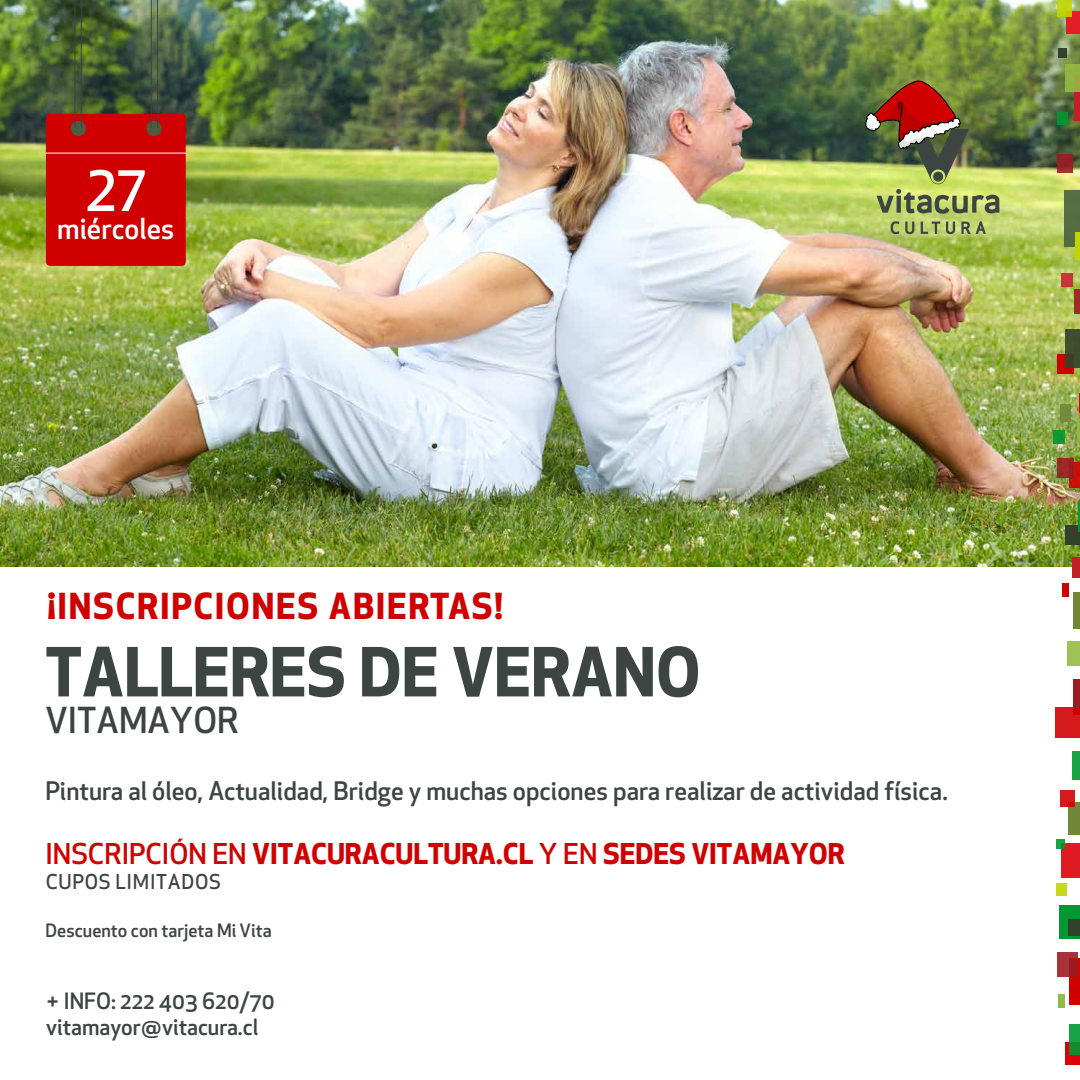
<style>
.page{position:relative;width:1080px;height:1080px;background:#fff}
.page>*{position:absolute;margin:0;border:0;box-sizing:border-box;transform-origin:0 0}
.t1{font:700 66px "Apex New";color:#3d4543}
.t2{font:500 54.3px "Apex New";color:#fff}
.t3{font:700 35px "Apex New";letter-spacing:.05em;color:#d00000}
.t4{font:500 35px "Apex New";color:#3d4543}
.t5{font:500 28.3px "Apex New";color:#fff}
.t6{font:700 28px "Apex New";color:#d00000}
.t7{font:500 25px "Apex New";color:#3d4543}
.t8{font:500 22px/26.4px "Apex New";color:#3d4543}
.t9{font:500 20px "Apex Sans";color:#3d4543}
.t10{font:500 18px "Apex New";color:#3d4543}
.s1{font-weight:500}
</style>
<div class="page">
<img style="left:0;top:0;width:1080px;height:566px">
<svg style="left:891px;top:221px;width:8px;height:13px"></svg>
<svg style="left:905px;top:222px;width:9px;height:12px"></svg>
<svg style="left:921px;top:222px;width:19px;height:12px"></svg>
<svg style="left:946px;top:222px;width:9px;height:12px"></svg>
<svg style="left:961px;top:221px;width:25px;height:13px"></svg>
<svg style="left:865px;top:80px;width:134px;height:134px;background:#8a7e48"></svg>
<div style="left:1058px;top:49px;width:8px;height:9px;background:#32422a"></div>
<div style="left:1073px;top:557px;width:7px;height:21px;background:#c12026"></div>
<div style="left:1069px;top:802px;width:11px;height:33px;background:#718839"></div>
<div style="left:1074px;top:74px;width:6px;height:46px;background:#c12026"></div>
<div style="left:1075px;top:289px;width:5px;height:25px;background:#9c2d27"></div>
<div style="left:1067px;top:11px;width:13px;height:23px;background:#e21f26"></div>
<svg style="left:1058px;top:0;width:14px;height:17px"></svg>
<div style="left:1065px;top:191px;width:15px;height:56px;background:#556e44"></div>
<hr style="left:1076px;top:232px;width:4px;height:27px;background:#c2d500">
<div style="left:1061px;top:273px;width:12px;height:14px;background:#c7343b"></div>
<svg style="left:1057px;top:154px;width:16px;height:19px"></svg>
<div style="left:1057px;top:112px;width:11px;height:13px;background:#059133"></div>
<div style="left:1057px;top:355px;width:17px;height:19px;background:#d00000"></div>
<div style="left:1074px;top:679px;width:6px;height:36px;background:#9b1c23"></div>
<svg style="left:1065px;top:329px;width:15px;height:38px"></svg>
<div style="left:1053px;top:430px;width:12px;height:14px;background:#0d9934"></div>
<div style="left:1056px;top:708px;width:24px;height:30px;background:#d41a1a"></div>
<div style="left:1069px;top:463px;width:11px;height:25px;background:#c81007"></div>
<div style="left:1065px;top:64px;width:15px;height:28px;background:#90b341"></div>
<div style="left:1057px;top:458px;width:17px;height:20px;background:linear-gradient(to bottom,#9a2725,#9a2425)"></div>
<svg style="left:1079px;top:393px;width:1px;height:20px"></svg>
<div style="left:1060px;top:404px;width:11px;height:18px;background:#718839"></div>
<div style="left:1069px;top:958px;width:11px;height:47px;background:#d00000"></div>
<div style="left:1060px;top:905px;width:20px;height:34px;background:#009833"></div>
<div style="left:1066px;top:1043px;width:14px;height:22px;background:#db010b"></div>
<div style="left:1061px;top:843px;width:19px;height:35px;background:#de1a23"></div>
<div style="left:1073px;top:751px;width:7px;height:28px;background:#1aa247"></div>
<div style="left:1056px;top:883px;width:11px;height:12px;background:#c8d91a"></div>
<div style="left:1063px;top:583px;width:6px;height:14px;background:#d00000"></div>
<div style="left:1066px;top:525px;width:14px;height:20px;background:#32422a"></div>
<div style="left:1067px;top:641px;width:13px;height:25px;background:#9fc156"></div>
<hr style="left:1078px;top:501px;width:2px;height:30px;background:#009833">
<div style="left:1074px;top:592px;width:6px;height:37px;background:#718839"></div>
<div style="left:1069px;top:919px;width:11px;height:17px;background:#32422a"></div>
<hr style="left:1077px;top:413px;width:3px;height:28px;background:#95ba43">
<svg style="left:1057px;top:952px;width:21px;height:25px"></svg>
<svg style="left:1056px;top:839px;width:8px;height:10px"></svg>
<svg style="left:1061px;top:790px;width:14px;height:17px"></svg>
<div style="left:1058px;top:994px;width:7px;height:14px;background:#95ba43"></div>
<svg style="left:1069px;top:1024px;width:11px;height:31px"></svg>
<div style="left:46px;top:114px;width:140px;height:152px;background:#d00000;border-radius:4px"></div>
<hr style="left:46px;top:153px;width:140px;height:1px;background:#fff">
<div style="left:71px;top:121px;width:15px;height:15px;background:#4c5c43;border-radius:50%"></div>
<div style="left:146px;top:121px;width:16px;height:15px;background:#4c5c43;border-radius:50%"></div>
<hr style="left:75px;top:0;width:1px;height:128px;background:#3d4543">
<hr style="left:81px;top:0;width:1px;height:128px;background:#3d4543">
<hr style="left:151px;top:0;width:1px;height:128px;background:#3d4543">
<hr style="left:157px;top:0;width:1px;height:128px;background:#3d4543">
<h2 class="t2" style="left:85px;top:155px;width:63px">27</h2>
<p class="t5" style="left:57px;top:210px;width:119px">miércoles</p>
<h3 class="t3" style="left:47px;top:580px;width:457px">¡INSCRIPCIONES ABIERTAS!</h3>
<h1 class="t1" style="left:45px;top:624px;width:657px">TALLERES DE VERANO</h1>
<h3 class="t4" style="left:45px;top:697px;width:195px">VITAMAYOR</h3>
<p class="t7" style="left:45px;top:775px;width:904px">Pintura al óleo, Actualidad, Bridge y muchas opciones para realizar de actividad física.</p>
<p class="t6" style="left:45px;top:834px;width:801px"><span class="s1">INSCRIPCIÓN EN</span> VITACURACULTURA.CL <span class="s1">Y EN</span> SEDES VITAMAYOR</p>
<p class="t9" style="left:45px;top:864px;width:177px">CUPOS LIMITADOS</p>
<p class="t10" style="left:45px;top:918px;width:228px">Descuento con tarjeta Mi Vita</p>
<p class="t8" style="left:46px;top:987px;width:230px">+ INFO: 222 403 620/70 vitamayor@vitacura.cl</p>
</div>
